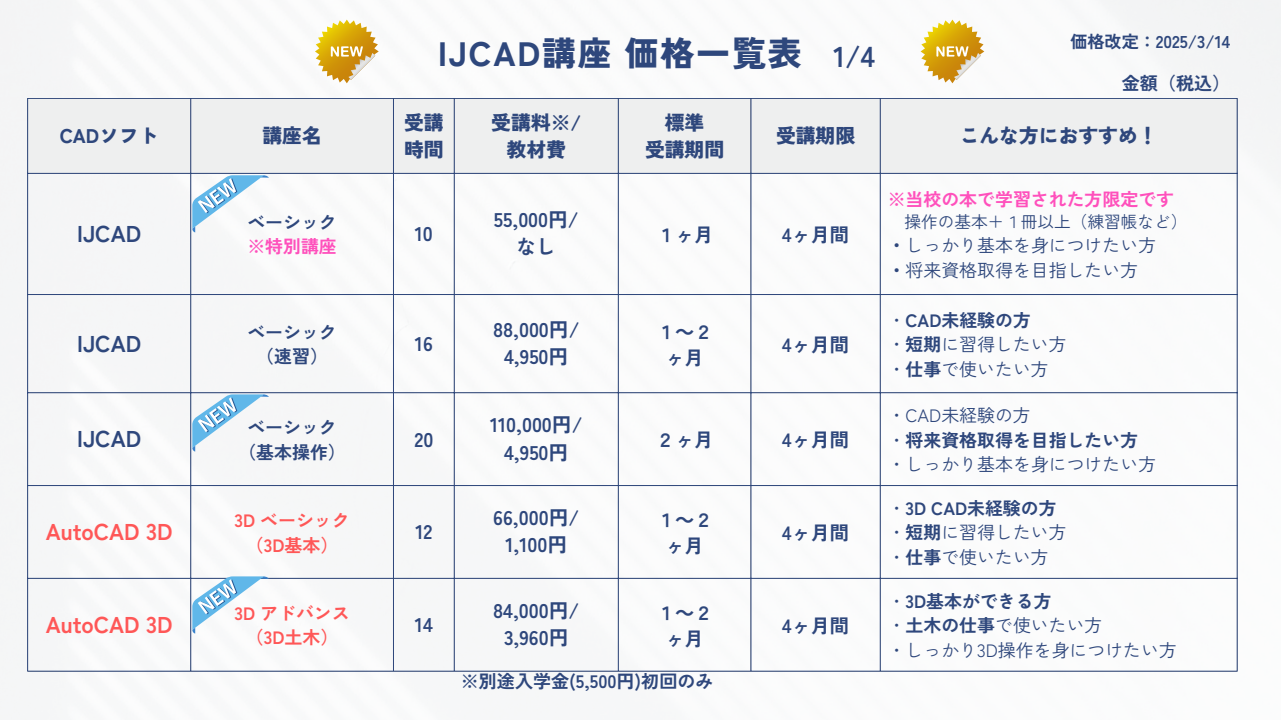
<style>
.page{position:relative;width:1281px;height:720px;background:#fff}
.page>*{position:absolute;margin:0;border:0;box-sizing:border-box;transform-origin:0 0}
.t1{font:900 33.88px "Zen Kaku Gothic New";letter-spacing:.055em;color:#2e477c}
.t2{font:700 28.62px "Zen Kaku Gothic New";color:#2e477c}
.t3{font:700 22.88px "Zen Kaku Gothic New";color:#ff5757}
.t4{font:700 22.88px "Zen Kaku Gothic New";color:#2e477c}
.t5{font:700 19.75px "Zen Kaku Gothic New";color:#2e477c}
.t6{font:900 19.75px/27.2px "Zen Kaku Gothic New";color:#2e477c}
.t7{font:700 19.12px "Zen Kaku Gothic New";color:#2e477c}
.t8{font:700 18px "Zen Kaku Gothic New";color:#2e477c}
.t9{font:17.88px "Zen Kaku Gothic New";color:#2e477c}
.t10{font:700 17.88px "Zen Kaku Gothic New";color:#2e477c}
.t11{font:700 17.88px "Zen Kaku Gothic New";color:#ff5757}
.t12{font:700 17.88px "Zen Kaku Gothic New";color:#ff50bc}
.t13{font:700 17.12px "Zen Kaku Gothic New";color:#2e477c}
.t14{font:16.62px "Zen Kaku Gothic New";color:#2e477c}
.s1{font-weight:700}
.s2{font-family:"Noto Sans CJ Ksc"}
.s3{font-weight:400}
</style>
<div class="page">
<img style="left:0;top:0;width:1281px;height:719px">
<div style="left:28px;top:99px;width:1208px;height:74px;background:#eeefef"></div>
<hr style="left:27px;top:99px;width:1px;height:572px;background:#2e477c">
<hr style="left:190px;top:99px;width:1px;height:572px;background:#2e477c">
<hr style="left:393px;top:99px;width:1px;height:572px;background:#2e477c">
<hr style="left:454px;top:99px;width:1px;height:572px;background:#2e477c">
<hr style="left:618px;top:99px;width:1px;height:572px;background:#2e477c">
<hr style="left:750px;top:99px;width:1px;height:572px;background:#2e477c">
<hr style="left:880px;top:99px;width:1px;height:572px;background:#2e477c">
<hr style="left:1236px;top:99px;width:1px;height:572px;background:#2e477c">
<hr style="left:27px;top:98px;width:1210px;height:1px;background:#2e477c">
<hr style="left:27px;top:173px;width:1210px;height:1px;background:#2e477c">
<hr style="left:27px;top:294px;width:1210px;height:1px;background:#2e477c">
<hr style="left:27px;top:392px;width:1210px;height:1px;background:#2e477c">
<hr style="left:27px;top:485px;width:1210px;height:1px;background:#2e477c">
<hr style="left:27px;top:578px;width:1210px;height:1px;background:#2e477c">
<hr style="left:27px;top:671px;width:1210px;height:1px;background:#2e477c">
<svg style="left:192px;top:175px;width:77px;height:57px"></svg>
<svg style="left:315px;top:20px;width:64px;height:63px"></svg>
<svg style="left:920px;top:20px;width:64px;height:63px"></svg>
<svg style="left:192px;top:576px;width:77px;height:58px"></svg>
<svg style="left:192px;top:394px;width:77px;height:58px"></svg>
<p class="t1" style="left:438px;top:26px;width:365px">IJCAD講座価格一覧表</p>
<p class="t2" style="left:833px;top:33px;width:43px">1/4</p>
<p class="t13" style="left:1070px;top:28px;width:161px">価格改定：2025/3/14</p>
<p class="t8" style="left:1122px;top:69px;width:110px">金額（税込）</p>
<p class="t6" style="left:60px;top:121px;width:100px">CADソフト</p>
<h1 class="t6" style="left:262px;top:121px;width:61px">講座名</h1>
<h2 class="t6" style="left:404px;top:107px;width:41px">受講時間</h2>
<p class="t6" style="left:491px;top:107px;width:91px">受講料※/</p>
<p class="t6" style="left:506px;top:135px;width:61px">教材費</p>
<p class="t6" style="left:665px;top:107px;width:41px">標準</p>
<p class="t6" style="left:645px;top:135px;width:81px">受講期間</p>
<p class="t6" style="left:776px;top:121px;width:81px">受講期限</p>
<p class="t6" style="left:959px;top:121px;width:199px">こんな方におすすめ！</p>
<p class="t4" style="left:77px;top:216px;width:65px">IJCAD</p>
<p class="t10" style="left:247px;top:208px;width:91px">ベーシック</p>
<p class="t12" style="left:247px;top:233px;width:91px">※特別講座</p>
<p class="t5" style="left:415px;top:218px;width:20px">10</p>
<p class="t5" style="left:494px;top:204px;width:86px">55,000円/</p>
<p class="t5" style="left:516px;top:231px;width:41px">なし</p>
<p class="t7" style="left:656px;top:220px;width:59px">１ヶ月</p>
<p class="t7" style="left:782px;top:220px;width:68px">4ヶ月間</p>
<p class="t12" style="left:887px;top:185px;width:288px">※当校の本で学習された方限定です</p>
<p class="t14" style="left:904px;top:209px;width:285px">操作の基本＋１冊以上（練習帳など）</p>
<p class="t9" style="left:887px;top:232px;width:270px"><span class="s1">・</span>しっかり基本を身につけたい方</p>
<p class="t9" style="left:887px;top:256px;width:252px"><span class="s1">・</span>将来資格取得を目指したい方</p>
<p class="t4" style="left:77px;top:326px;width:65px">IJCAD</p>
<p class="t10" style="left:247px;top:318px;width:91px">ベーシック</p>
<p class="t10" style="left:256px;top:343px;width:73px">（速習）</p>
<p class="t5" style="left:415px;top:328px;width:19px">16</p>
<p class="t5" style="left:493px;top:314px;width:88px">88,000円/</p>
<p class="t5" style="left:504px;top:341px;width:66px">4,950円</p>
<p class="t7" style="left:656px;top:317px;width:59px">１<span class="s2">～</span>２</p>
<p class="t7" style="left:665px;top:343px;width:40px">ヶ月</p>
<p class="t7" style="left:782px;top:330px;width:68px">4ヶ月間</p>
<p class="t10" style="left:887px;top:306px;width:145px"><span class="s3">・</span>CAD未経験の方</p>
<p class="t9" style="left:887px;top:330px;width:181px">・<span class="s1">短期</span>に習得したい方</p>
<p class="t9" style="left:887px;top:355px;width:163px">・<span class="s1">仕事</span>で使いたい方</p>
<p class="t4" style="left:77px;top:421px;width:65px">IJCAD</p>
<p class="t10" style="left:247px;top:414px;width:91px">ベーシック</p>
<p class="t10" style="left:238px;top:438px;width:109px">（基本操作）</p>
<p class="t5" style="left:414px;top:424px;width:20px">20</p>
<p class="t5" style="left:490px;top:410px;width:94px">110,000円/</p>
<p class="t5" style="left:504px;top:437px;width:66px">4,950円</p>
<p class="t7" style="left:656px;top:425px;width:59px">２ヶ月</p>
<p class="t7" style="left:782px;top:425px;width:68px">4ヶ月間</p>
<p class="t9" style="left:887px;top:401px;width:145px">・CAD未経験の方</p>
<p class="t10" style="left:887px;top:426px;width:252px"><span class="s3">・</span>将来資格取得を目指したい方</p>
<p class="t9" style="left:887px;top:450px;width:270px">・しっかり基本を身につけたい方</p>
<p class="t3" style="left:46px;top:514px;width:128px">AutoCAD 3D</p>
<p class="t11" style="left:234px;top:506px;width:117px">3D ベーシック</p>
<p class="t11" style="left:246px;top:531px;width:94px">（3D基本）</p>
<p class="t5" style="left:415px;top:516px;width:18px">12</p>
<p class="t5" style="left:493px;top:502px;width:87px">66,000円/</p>
<p class="t5" style="left:505px;top:530px;width:63px">1,100円</p>
<p class="t7" style="left:656px;top:505px;width:59px">１<span class="s2">～</span>２</p>
<p class="t7" style="left:665px;top:531px;width:40px">ヶ月</p>
<p class="t7" style="left:782px;top:518px;width:68px">4ヶ月間</p>
<p class="t10" style="left:887px;top:494px;width:170px"><span class="s3">・</span>3D CAD未経験の方</p>
<p class="t9" style="left:887px;top:519px;width:181px">・<span class="s1">短期</span>に習得したい方</p>
<p class="t9" style="left:887px;top:543px;width:163px">・<span class="s1">仕事</span>で使いたい方</p>
<p class="t3" style="left:46px;top:607px;width:128px">AutoCAD 3D</p>
<p class="t11" style="left:234px;top:599px;width:117px">3D アドバンス</p>
<p class="t11" style="left:246px;top:624px;width:94px">（3D土木）</p>
<p class="t5" style="left:415px;top:609px;width:19px">14</p>
<p class="t5" style="left:493px;top:595px;width:88px">84,000円/</p>
<p class="t5" style="left:504px;top:622px;width:66px">3,960円</p>
<p class="t7" style="left:656px;top:598px;width:59px">１<span class="s2">～</span>２</p>
<p class="t7" style="left:665px;top:624px;width:40px">ヶ月</p>
<p class="t7" style="left:782px;top:611px;width:68px">4ヶ月間</p>
<p class="t10" style="left:887px;top:587px;width:165px"><span class="s3">・</span>3D基本ができる方</p>
<p class="t9" style="left:887px;top:611px;width:216px">・<span class="s1">土木の仕事</span>で使いたい方</p>
<p class="t9" style="left:887px;top:636px;width:291px">・しっかり3D操作を身につけたい方</p>
<p class="t8" style="left:461px;top:667px;width:254px">※別途入学金(5,500円)初回のみ</p>
</div>
